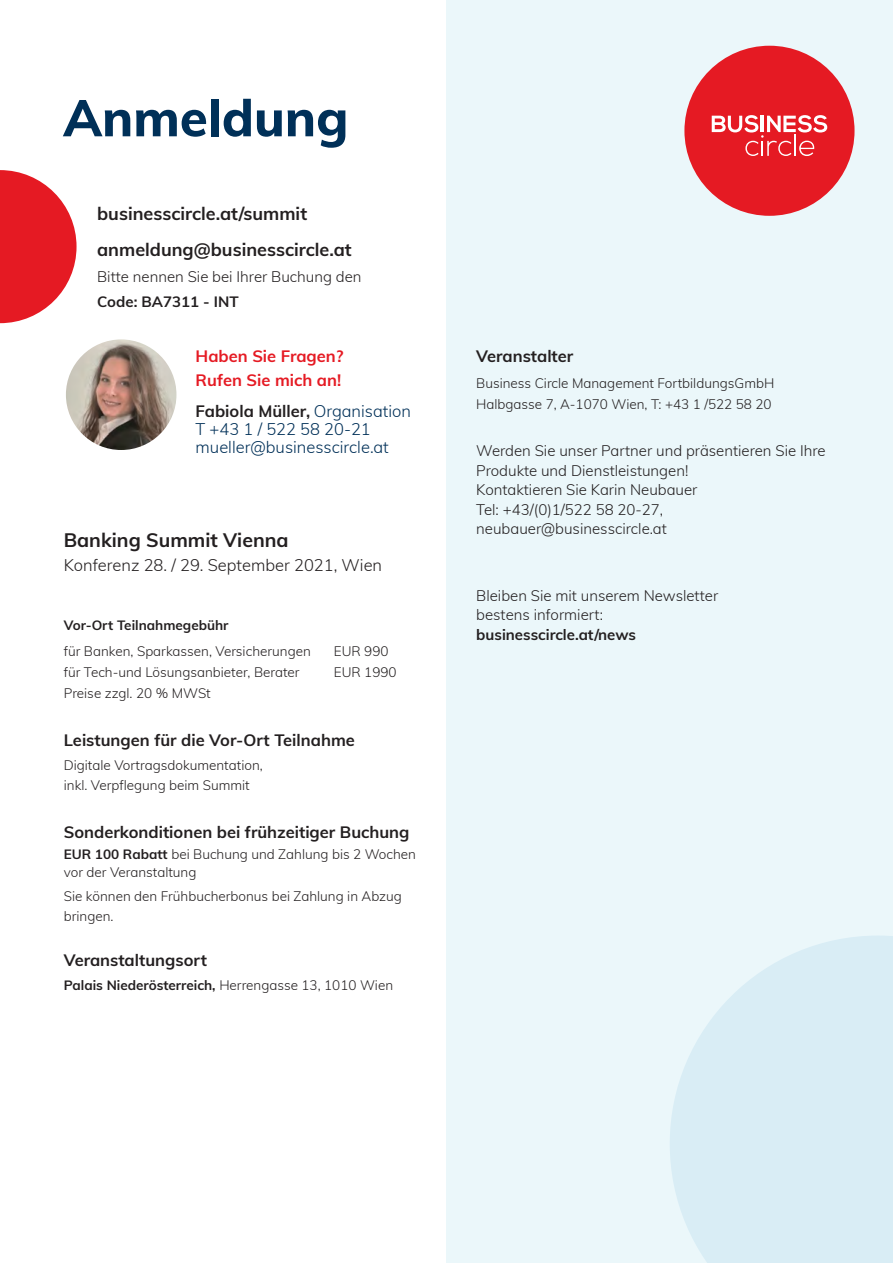
<style>
.page{position:relative;width:893px;height:1263px;background:#fff}
.page>*{position:absolute;margin:0;border:0;box-sizing:border-box;transform-origin:0 0}
.t1{font:800 51px "Muli";color:#003058}
.t2{font:700 19.5px "Muli";color:#231f20}
.t3{font:700 18px "Muli";color:#231f20}
.t4{font:700 16.5px "Muli";color:#231f20}
.t5{font:300 16.5px/18px "Muli";color:#003058}
.t6{font:300 16.5px "Muli";color:#231f20}
.t7{font:700 16.5px/24px "Muli";color:#e51a23}
.t8{font:300 15px/19.5px "Muli";color:#231f20}
.t9{font:300 13.5px/19.5px "Muli";color:#231f20}
.t10{font:700 13.5px "Muli";color:#231f20}
.s1{font-weight:700}
.s2{font-weight:700;color:#231f20}
.s3{font-weight:300}
</style>
<div class="page">
<div style="left:446px;top:0;width:447px;height:1263px;background:#ebf7fa"></div>
<svg style="left:670px;top:936px;width:223px;height:327px;fill:#d9edf5"></svg>
<div style="left:684px;top:46px;width:170px;height:170px;background:#e51a23;border-radius:50%"></div>
<svg style="left:712px;top:115px;width:115px;height:41px"></svg>
<svg style="left:0;top:170px;width:77px;height:153px"></svg>
<img style="left:66px;top:339px;width:110px;height:111px;border-radius:55px">
<p class="t1" style="left:63px;top:81px;width:287px">Anmeldung</p>
<p class="t3" style="left:97px;top:200px;width:211px">businesscircle.at/summit</p>
<p class="t3" style="left:97px;top:237px;width:256px">anmeldung@businesscircle.at</p>
<p class="t8" style="left:97px;top:263px;width:266px;line-height:25.5px">Bitte nennen Sie bei Ihrer Buchung den<br><span class="s1">Code: BA7311 - INT</span></p>
<p class="t7" style="left:196px;top:344px;width:149px">Haben Sie Fragen?<br>Rufen Sie mich an!</p>
<p class="t5" style="left:196px;top:401px;width:217px"><span class="s2">Fabiola Müller,</span> Organisation<br>T +43 1 / 522 58 20-21 mueller@businesscircle.at</p>
<p class="t2" style="left:64px;top:526px;width:226px">Banking Summit Vienna</p>
<p class="t6" style="left:64px;top:553px;width:320px">Konferenz 28. / 29. September 2021, Wien</p>
<p class="t10" style="left:64px;top:616px;width:166px">Vor-Ort Teilnahmegebühr</p>
<p class="t9" style="left:64px;top:640px;width:249px">für Banken, Sparkassen, Versicherungen</p>
<p class="t9" style="left:334px;top:640px;width:56px">EUR 990</p>
<p class="t9" style="left:64px;top:661px;width:237px">für Tech-und Lösungsanbieter, Berater</p>
<p class="t9" style="left:334px;top:661px;width:64px">EUR 1990</p>
<p class="t9" style="left:64px;top:682px;width:149px">Preise zzgl. 20 % MWSt</p>
<p class="t4" style="left:64px;top:728px;width:293px">Leistungen für die Vor-Ort Teilnahme</p>
<p class="t9" style="left:64px;top:755px;width:201px">Digitale Vortragsdokumentation, inkl. Verpflegung beim Summit</p>
<p class="t4" style="left:64px;top:820px;width:347px">Sonderkonditionen bei frühzeitiger Buchung</p>
<p class="t9" style="left:64px;top:845px;width:354px;line-height:18px"><span class="s1">EUR 100 Rabatt</span> bei Buchung und Zahlung bis 2 Wochen vor der Veranstaltung</p>
<p class="t9" style="left:64px;top:886px;width:340px">Sie können den Frühbucherbonus bei Zahlung in Abzug bringen.</p>
<p class="t4" style="left:64px;top:948px;width:145px">Veranstaltungsort</p>
<p class="t10" style="left:64px;top:975px;width:331px">Palais Niederösterreich, <span class="s3">Herrengasse 13, 1010 Wien</span></p>
<p class="t4" style="left:476px;top:344px;width:99px">Veranstalter</p>
<p class="t9" style="left:476px;top:371px;width:300px;line-height:21px">Business Circle Management FortbildungsGmbH<br>Halbgasse 7, A-1070 Wien, T: +43 1 /522 58 20</p>
<p class="t8" style="left:476px;top:441px;width:351px">Werden Sie unser Partner und präsentieren Sie Ihre<br>Produkte und Dienstleistungen!</p>
<p class="t8" style="left:476px;top:480px;width:223px">Kontaktieren Sie Karin Neubauer<br>Tel: +43/(0)1/522 58 20-27, neubauer@businesscircle.at</p>
<p class="t8" style="left:476px;top:585px;width:243px">Bleiben Sie mit unserem Newsletter bestens informiert: <span class="s1">businesscircle.at/news</span></p>
</div>
